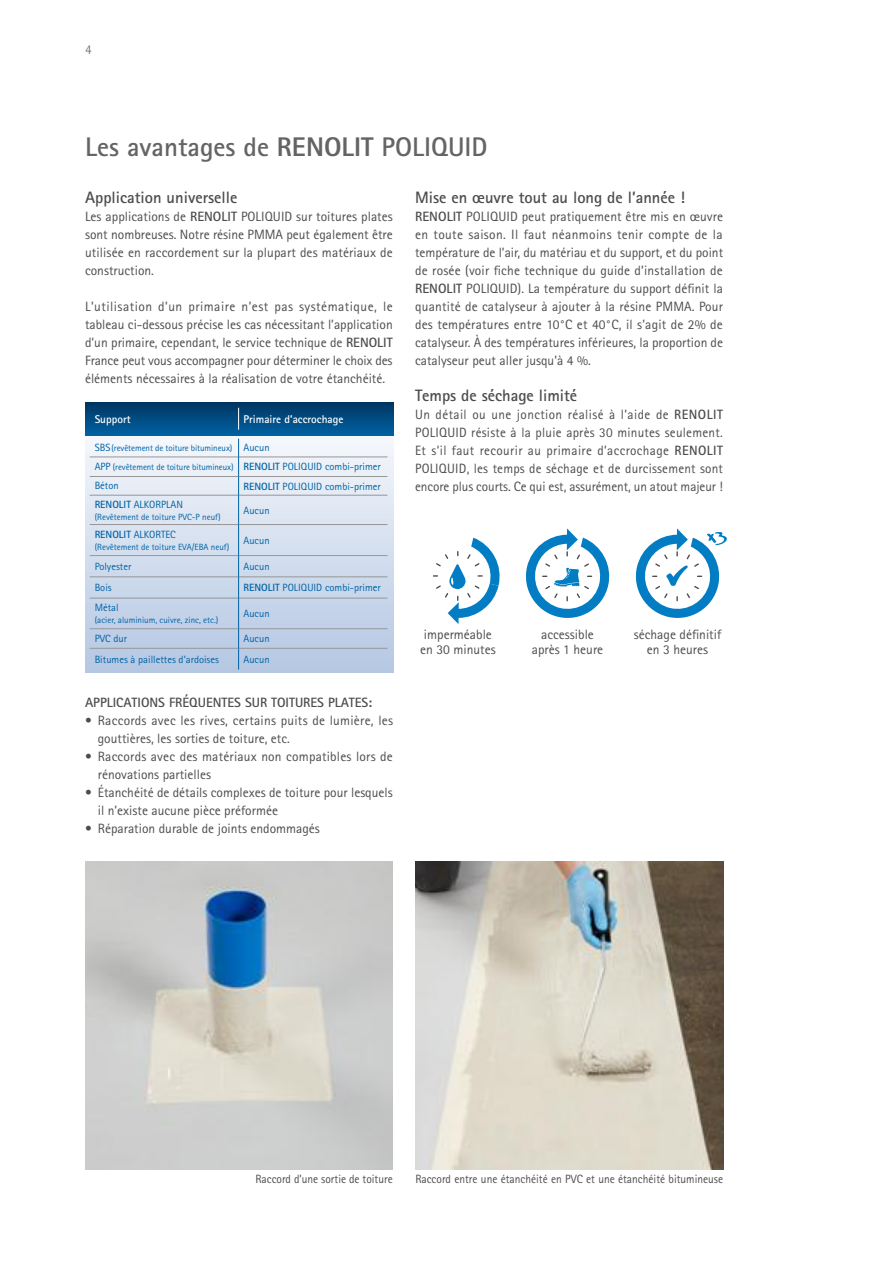
<style>
.page{position:relative;width:893px;height:1263px;background:#fff}
.page>*{position:absolute;margin:0;border:0;box-sizing:border-box;transform-origin:0 0}
.t1{font:700 27px "Rotis Sans Serif Pro";color:#656365}
.t2{font:700 16.5px "Rotis Sans Serif Pro";color:#4e4b4c}
.t3{font:13.5px/18px "Rotis Sans Serif Pro";color:#4e4b4c;text-align:justify}
.t4{font:700 13.5px "Rotis Sans Serif Pro";color:#4e4b4c}
.t5{font:300 13.5px "Rotis Sans Serif Pro";color:#656365}
.t6{font:12px "Rotis Sans Serif Pro";color:#4e4b4c;scale:.95 1}
.t7{font:700 11.25px "Rotis Sans Serif Pro";color:#fff}
.t8{font:10.5px "Rotis Sans Serif Pro";color:#0063a5}
.t9{font:9px/18.9px "Rotis Sans Serif Pro";color:#0063a5}
.s1{font-weight:800}
.s2{font-weight:700}
.s3{font-size:10.5px}
.s4{font-weight:700;font-size:10.5px}
</style>
<div class="page">
<svg style="left:85px;top:435px;width:308px;height:238px;background:#d2dded"></svg>
<div style="left:85px;top:403px;width:308px;height:32px;background:linear-gradient(to bottom,#003663,#0060a0)"></div>
<svg style="left:238px;top:408px;width:1px;height:22px"></svg>
<hr style="left:90px;top:456px;width:148px;height:1px;background:#969698">
<hr style="left:239px;top:456px;width:148px;height:1px;background:#969698">
<hr style="left:90px;top:476px;width:148px;height:1px;background:#969698">
<hr style="left:239px;top:476px;width:148px;height:1px;background:#969698">
<hr style="left:90px;top:495px;width:148px;height:1px;background:#969698">
<hr style="left:239px;top:495px;width:148px;height:1px;background:#969698">
<hr style="left:90px;top:524px;width:148px;height:1px;background:#969698">
<hr style="left:239px;top:524px;width:148px;height:1px;background:#969698">
<hr style="left:90px;top:555px;width:148px;height:1px;background:#969698">
<hr style="left:239px;top:555px;width:148px;height:1px;background:#969698">
<hr style="left:90px;top:576px;width:148px;height:1px;background:#969698">
<hr style="left:239px;top:576px;width:148px;height:1px;background:#969698">
<hr style="left:90px;top:598px;width:148px;height:1px;background:#969698">
<hr style="left:239px;top:598px;width:148px;height:1px;background:#969698">
<hr style="left:90px;top:628px;width:148px;height:1px;background:#969698">
<hr style="left:239px;top:628px;width:148px;height:1px;background:#969698">
<hr style="left:90px;top:648px;width:148px;height:1px;background:#969698">
<hr style="left:239px;top:648px;width:148px;height:1px;background:#969698">
<svg style="left:238px;top:439px;width:1px;height:85px"></svg>
<hr style="left:238px;top:524px;width:1px;height:32px;background:#0063a5">
<svg style="left:238px;top:556px;width:1px;height:42px"></svg>
<hr style="left:238px;top:598px;width:1px;height:31px;background:#0063a5">
<svg style="left:238px;top:629px;width:1px;height:40px"></svg>
<img style="left:85px;top:862px;width:308px;height:307px">
<img style="left:415px;top:862px;width:308px;height:307px">
<svg style="left:433px;top:528px;width:294px;height:96px"></svg>
<p class="t5" style="left:85px;top:42px;width:8px">4</p>
<h1 class="t1" style="left:85px;top:129px;width:404px">Les avantages de <span class="s1">RENOLIT</span> POLIQUID</h1>
<p class="t2" style="left:85px;top:187px;width:154px">Application universelle</p>
<p class="t3" style="left:85px;top:207px;width:309px">Les applications de <span class="s2">RENOLIT</span> POLIQUID sur toitures plates sont nombreuses. Notre résine PMMA peut également être utilisée en raccordement sur la plupart des matériaux de construction.</p>
<p class="t3" style="left:85px;top:297px;width:309px">L’utilisation d’un primaire n’est pas systématique, le tableau ci-dessous précise les cas nécessitant l’application d’un primaire, cependant, le service technique de <span class="s2">RENOLIT </span>France peut vous accompagner pour déterminer le choix des éléments nécessaires à la réalisation de votre étanchéité.</p>
<p class="t2" style="left:415px;top:187px;width:271px">Mise en œuvre tout au long de l’année !</p>
<p class="t3" style="left:415px;top:207px;width:310px"><span class="s2">RENOLIT</span> POLIQUID peut pratiquement être mis en œuvre en toute saison. Il faut néanmoins tenir compte de la température de l’air, du matériau et du support, et du point de rosée (voir fiche technique du guide d’installation de <span class="s2">RENOLIT</span> POLIQUID). La température du support définit la quantité de catalyseur à ajouter à la résine PMMA. Pour des températures entre 10°C et 40°C, il s’agit de 2% de catalyseur. À des températures inférieures, la proportion de catalyseur peut aller jusqu’à 4 %.</p>
<p class="t2" style="left:415px;top:385px;width:164px">Temps de séchage limité</p>
<p class="t3" style="left:415px;top:405px;width:309px">Un détail ou une jonction réalisé à l’aide de <span class="s2">RENOLIT </span>POLIQUID résiste à la pluie après 30 minutes seulement.<br>Et s’il faut recourir au primaire d’accrochage <span class="s2">RENOLIT </span>POLIQUID, les temps de séchage et de durcissement sont encore plus courts. Ce qui est, assurément, un atout majeur !</p>
<p class="t7" style="left:95px;top:412px;width:38px">Support</p>
<p class="t7" style="left:244px;top:412px;width:101px">Primaire d’accrochage</p>
<p class="t9" style="left:95px;top:439px;width:288px"><span class="s3">SBS</span>(revêtement de toiture bitumineux) <span class="s3">Aucun<br>APP</span> (revêtement de toiture bitumineux) <span class="s4">RENOLIT</span> <span class="s3">POLIQUID combi-primer</span></p>
<p class="t8" style="left:95px;top:480px;width:26px">Béton</p>
<p class="t8" style="left:244px;top:480px;width:139px"><span class="s2">RENOLIT</span> POLIQUID combi-primer</p>
<p class="t8" style="left:95px;top:498px;width:90px"><span class="s2">RENOLIT</span> ALKORPLAN</p>
<p class="t9" style="left:95px;top:507px;width:127px">(Revêtement de toiture PVC-P neuf)</p>
<p class="t8" style="left:244px;top:504px;width:28px">Aucun</p>
<p class="t8" style="left:95px;top:528px;width:83px"><span class="s2">RENOLIT</span> ALKORTEC</p>
<p class="t9" style="left:95px;top:537px;width:136px">(Revêtement de toiture EVA/EBA neuf)</p>
<p class="t8" style="left:244px;top:534px;width:28px">Aucun</p>
<p class="t8" style="left:95px;top:560px;width:38px">Polyester</p>
<p class="t8" style="left:244px;top:560px;width:28px">Aucun</p>
<p class="t8" style="left:95px;top:581px;width:19px">Bois</p>
<p class="t8" style="left:244px;top:581px;width:139px"><span class="s2">RENOLIT</span> POLIQUID combi-primer</p>
<p class="t8" style="left:95px;top:601px;width:25px">Métal</p>
<p class="t9" style="left:95px;top:611px;width:125px">(acier, aluminium, cuivre, zinc, etc.)</p>
<p class="t8" style="left:244px;top:607px;width:28px">Aucun</p>
<p class="t8" style="left:95px;top:632px;width:34px">PVC dur</p>
<p class="t8" style="left:244px;top:632px;width:28px">Aucun</p>
<p class="t8" style="left:95px;top:653px;width:126px">Bitumes à paillettes d’ardoises</p>
<p class="t8" style="left:244px;top:653px;width:28px">Aucun</p>
<p class="t4" style="left:85px;top:694px;width:289px">APPLICATIONS FRÉQUENTES SUR TOITURES PLATES:</p>
<p class="t3" style="left:98px;top:711px;width:297px;text-indent:-13px">• Raccords avec les rives, certains puits de lumière, les gouttières, les sorties de toiture, etc.</p>
<p class="t3" style="left:98px;top:747px;width:297px;text-indent:-13px">• Raccords avec des matériaux non compatibles lors de rénovations partielles</p>
<p class="t3" style="left:98px;top:783px;width:296px;text-indent:-13px">• Étanchéité de détails complexes de toiture pour lesquels il n’existe aucune pièce préformée</p>
<p class="t3" style="left:85px;top:819px;width:236px">• Réparation durable de joints endommagés</p>
<p class="t3" style="left:420px;top:627px;width:77px;line-height:15px">imperméable en 30 minutes</p>
<p class="t3" style="left:532px;top:627px;width:73px;line-height:15px;text-align:center">accessible après 1 heure</p>
<p class="t3" style="left:634px;top:627px;width:89px;line-height:15px;text-align:center">séchage définitif en 3 heures</p>
<p class="t6" style="left:255px;top:1172px;width:146px">Raccord d’une sortie de toiture</p>
<p class="t6" style="left:415px;top:1172px;width:325px">Raccord entre une étanchéité en PVC et une étanchéité bitumineuse</p>
</div>
